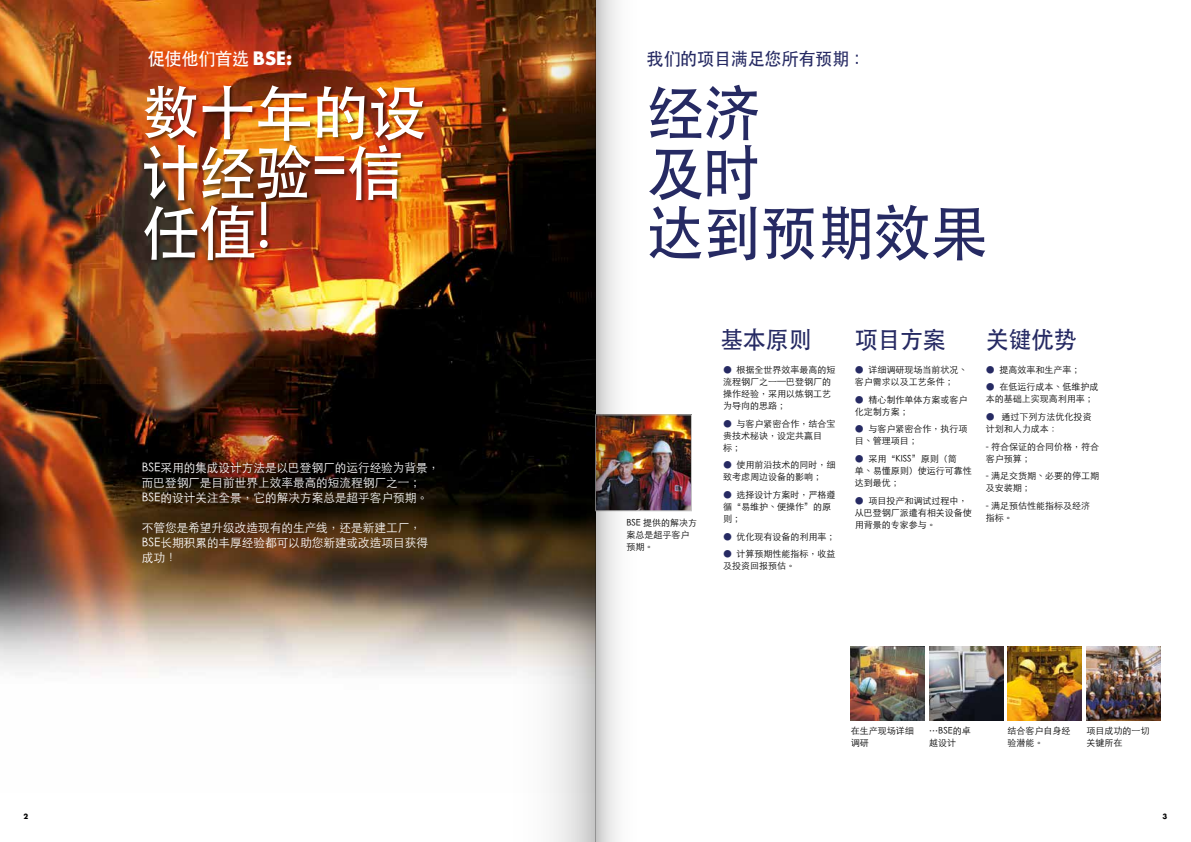
<style>
.page{position:relative;width:1191px;height:842px;background:#fff}
.page>*{position:absolute;margin:0;border:0;box-sizing:border-box;transform-origin:0 0}
.t1{font:500 60px/60px "ST Heiti TC";letter-spacing:-.02em;color:#fff;scale:.96 1}
.t2{font:500 60px/60px "ST Heiti TC";letter-spacing:-.02em;color:#262a63;scale:.96 1}
.t3{font:500 24px "ST Heiti TC";letter-spacing:-.02em;color:#262a63;scale:.96 1}
.t4{font:500 17.8px "ST Heiti TC";letter-spacing:-.02em;color:#262a63;scale:.96 1}
.t5{font:500 17.8px "ST Heiti TC";letter-spacing:-.02em;color:#fff;scale:.96 1}
.t6{font:300 12px/15px "ST Heiti TC";color:#fff}
.t7{font:300 9px/12px "ST Heiti TC";color:#000}
.t8{font:700 7px "Futura";color:#000}
.s1{font-family:"Futura";font-weight:700;font-size:18px}
.s2{color:#262a63}
</style>
<div class="page">
<img style="left:0;top:0;width:448px;height:673px">
<img style="left:669px;top:417px;width:20px;height:92px">
<img style="left:850px;top:647px;width:74px;height:73px">
<img style="left:1007px;top:647px;width:74px;height:73px">
<img style="left:929px;top:647px;width:74px;height:73px">
<img style="left:1086px;top:647px;width:74px;height:73px">
<div style="left:143px;top:85px;width:286px;height:180px;background:#000;opacity:.5"></div>
<svg style="left:595px;top:0;width:74px;height:842px"></svg>
<img style="left:448px;top:0;width:147px;height:842px">
<h3 class="t5" style="left:148px;top:49px;width:152px">促使他们首选 <span class="s1">BSE:</span></h3>
<h3 class="t4" style="left:646px;top:49px;width:230px">我们的项目满足您所有预期：</h3>
<h1 class="t1" style="left:142px;top:81px;width:298px">数十年的设计经验=信任值!</h1>
<h1 class="t2" style="left:646px;top:81px;width:357px">经济<br>及时<br>达到预期效果</h1>
<h3 class="t6" style="left:142px;top:459px;width:299px">BSE采用的集成设计方法是以巴登钢厂的运行经验为背景，而巴登钢厂是目前世界上效率最高的短流程钢厂之一；<br>BSE的设计关注全景，它的解决方案总是超乎客户预期。</h3>
<h3 class="t6" style="left:142px;top:519px;width:288px">不管您是希望升级改造现有的生产线，还是新建工厂，<br>BSE长期积累的丰厚经验都可以助您新建或改造项目获得成功！</h3>
<p class="t7" style="left:626px;top:516px;width:72px">BSE 提供的解决方案总是超乎客户预期。</p>
<h2 class="t3" style="left:720px;top:326px;width:96px">基本原则</h2>
<h2 class="t3" style="left:855px;top:326px;width:96px">项目方案</h2>
<h2 class="t3" style="left:986px;top:326px;width:96px">关键优势</h2>
<p class="t7" style="left:723px;top:363px;width:114px"><span class="s2">●</span> 根据全世界效率最高的短流程钢厂之一—巴登钢厂的操作经验，采用以炼钢工艺为导向的思路；</p>
<p class="t7" style="left:723px;top:416px;width:114px"><span class="s2">●</span> 与客户紧密合作，结合宝贵技术秘诀，设定共赢目<br>标；</p>
<p class="t7" style="left:723px;top:458px;width:114px"><span class="s2">●</span> 使用前沿技术的同时，细致考虑周边设备的影响；</p>
<p class="t7" style="left:723px;top:488px;width:114px"><span class="s2">●</span> 选择设计方案时，严格遵循“易维护、便操作”的原则；</p>
<p class="t7" style="left:723px;top:529px;width:114px"><span class="s2">●</span> 优化现有设备的利用率；</p>
<p class="t7" style="left:723px;top:547px;width:114px"><span class="s2">●</span> 计算预期性能指标，收益及投资回报预估。</p>
<p class="t7" style="left:986px;top:363px;width:96px"><span class="s2">●</span> 提高效率和生产率；</p>
<p class="t7" style="left:986px;top:380px;width:114px"><span class="s2">●</span> 在低运行成本、低维护成本的基础上实现高利用率；</p>
<p class="t7" style="left:986px;top:410px;width:107px"><span class="s2">●</span> 通过下列方法优化投资计划和人力成本：</p>
<p class="t7" style="left:986px;top:440px;width:115px">- 符合保证的合同价格，符合客户预算；</p>
<p class="t7" style="left:986px;top:469px;width:115px">- 满足交货期、必要的停工期及安装期；</p>
<p class="t7" style="left:986px;top:499px;width:106px">- 满足预估性能指标及经济指标。</p>
<p class="t7" style="left:855px;top:363px;width:114px"><span class="s2">●</span> 详细调研现场当前状况、客户需求以及工艺条件；</p>
<p class="t7" style="left:855px;top:392px;width:114px"><span class="s2">●</span> 精心制作单体方案或客户化定制方案；</p>
<p class="t7" style="left:855px;top:422px;width:114px"><span class="s2">●</span> 与客户紧密合作，执行项目、管理项目；</p>
<p class="t7" style="left:855px;top:452px;width:118px"><span class="s2">●</span> 采用“KISS”原则（简<br>单、易懂原则）使运行可靠性达到最优；</p>
<p class="t7" style="left:855px;top:493px;width:118px"><span class="s2">●</span> 项目投产和调试过程中，从巴登钢厂派遣有相关设备使用背景的专家参与。</p>
<p class="t7" style="left:850px;top:723px;width:64px">在生产现场详细调研</p>
<p class="t7" style="left:929px;top:723px;width:43px">…BSE的卓越设计</p>
<p class="t7" style="left:1007px;top:723px;width:64px">结合客户自身经验潜能。</p>
<p class="t7" style="left:1086px;top:723px;width:64px">项目成功的一切关键所在</p>
<p class="t8" style="left:24px;top:812px;width:6px">2</p>
<p class="t8" style="left:1162px;top:812px;width:6px">3</p>
</div>
